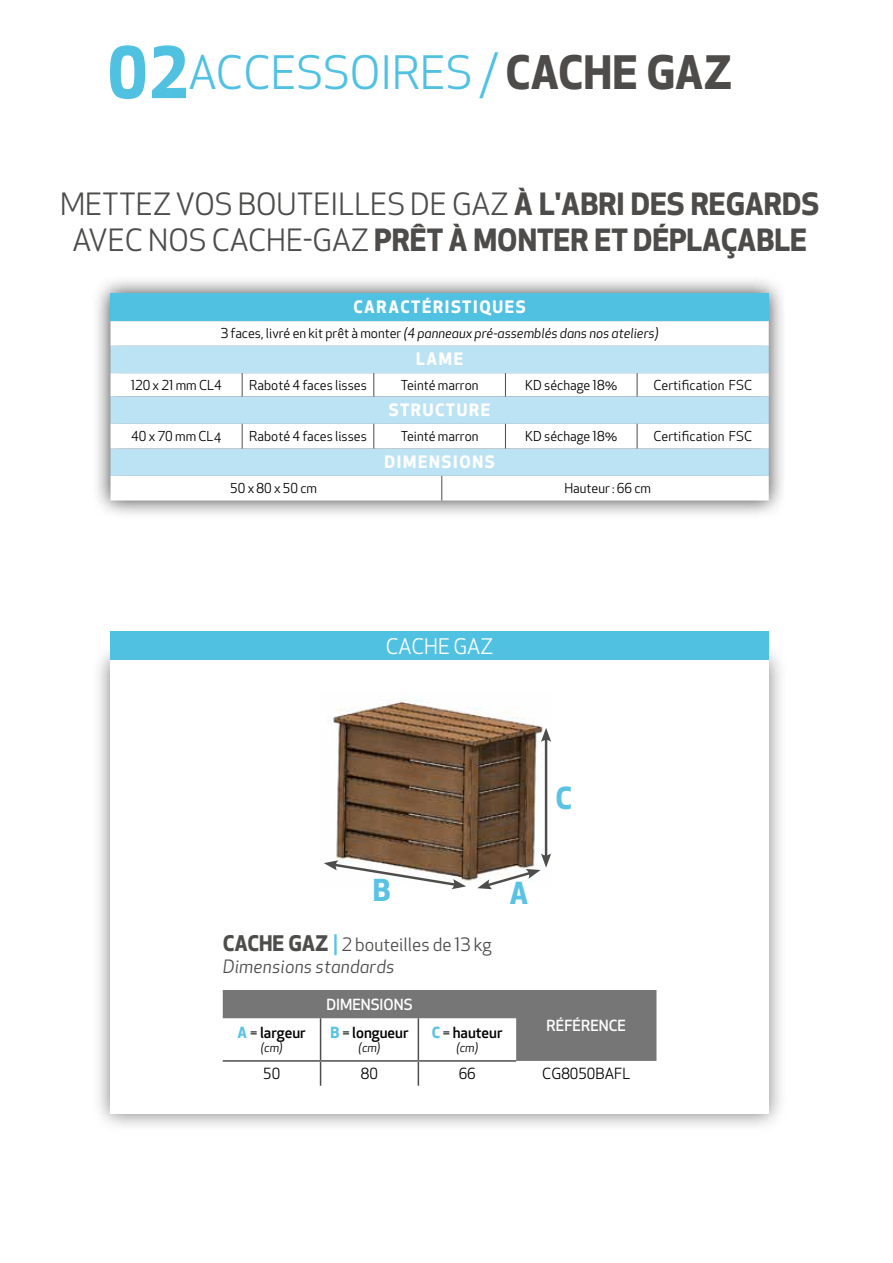
<style>
.page{position:relative;width:893px;height:1263px;background:#fff}
.page>*{position:absolute;margin:0;border:0;box-sizing:border-box;transform-origin:0 0}
.t1{font:45px "Apex New";color:#51c1e1}
.t2{font:30px/36px "Apex New";color:#4d4c4b;text-align:center}
.t3{font:700 29.55px "Apex New";color:#5ac3e5}
.t4{font:21px "Apex New";letter-spacing:-.005em;color:#fff}
.t5{font:italic 18px/21.6px "Apex New";letter-spacing:.01em;color:#4d4d4c}
.t6{font:700 16.65px "Apex New";letter-spacing:.1em;color:#fff}
.t7{font:500 15px "Apex New";color:#000}
.t8{font:500 15px "Apex New";color:#fff}
.t9{font:15px "Apex New";color:#000}
.t10{font:13.35px "Apex New";color:#000}
.t11{font:italic 13.35px "Apex New";color:#000}
.t12{font:italic 12px "Apex New";color:#000}
.s1{font-weight:700;font-size:69px}
.s2{font-weight:700;color:#4d4c4b}
.s3{font-weight:700}
.s4{font-style:normal}
.s5{font-weight:700;font-style:normal;font-size:21px}
.s6{font-weight:500;font-style:normal;font-size:21px;color:#5ac3e5}
.s7{font-weight:700;color:#5ac3e5}
.s8{font-weight:400}
</style>
<div class="page">
<div style="left:92px;top:642px;width:695px;height:491px;background:#000;opacity:.51"></div>
<div style="left:111px;top:660px;width:658px;height:454px;background:#fff"></div>
<img style="left:333px;top:699px;width:215px;height:182px">
<hr style="left:545px;top:737px;width:2px;height:121px;background:#4d4d4c">
<svg style="left:541px;top:728px;width:10px;height:14px"></svg>
<svg style="left:324px;top:860px;width:142px;height:29px"></svg>
<svg style="left:477px;top:853px;width:74px;height:36px"></svg>
<div style="left:91px;top:275px;width:697px;height:244px;background:#000;opacity:.75"></div>
<div style="left:111px;top:294px;width:658px;height:27px;background:#51c1e1"></div>
<svg style="left:111px;top:321px;width:658px;height:25px"></svg>
<svg style="left:111px;top:346px;width:658px;height:78px;fill:#bce3f4"></svg>
<svg style="left:111px;top:424px;width:658px;height:76px"></svg>
<svg style="left:242px;top:373px;width:1px;height:23px"></svg>
<svg style="left:373px;top:373px;width:1px;height:23px"></svg>
<svg style="left:505px;top:373px;width:1px;height:23px"></svg>
<svg style="left:637px;top:373px;width:1px;height:23px"></svg>
<svg style="left:242px;top:424px;width:1px;height:24px"></svg>
<svg style="left:373px;top:424px;width:1px;height:24px"></svg>
<svg style="left:505px;top:424px;width:1px;height:24px"></svg>
<svg style="left:637px;top:424px;width:1px;height:24px"></svg>
<svg style="left:441px;top:476px;width:1px;height:24px"></svg>
<svg style="left:223px;top:990px;width:433px;height:96px"></svg>
<hr style="left:223px;top:1060px;width:98px;height:2px;background:#4d4d4c">
<hr style="left:321px;top:1060px;width:97px;height:2px;background:#4d4d4c">
<hr style="left:418px;top:1060px;width:98px;height:2px;background:#4d4d4c">
<div style="left:111px;top:631px;width:658px;height:29px;background:#51c1e1"></div>
<h1 class="t1" style="left:107px;top:44px;width:627px"><span class="s1">02</span>ACCESSOIRES / <span class="s2">CACHE GAZ</span></h1>
<h2 class="t2" style="left:60px;top:186px;width:761px">METTEZ VOS BOUTEILLES DE GAZ <span class="s3">À L'ABRI DES REGARDS<br></span>AVEC NOS CACHE-GAZ <span class="s3">PRÊT À MONTER ET DÉPLAÇABLE</span></h2>
<p class="t6" style="left:353px;top:295px;width:174px">CARACTÉRISTIQUES</p>
<p class="t11" style="left:221px;top:325px;width:439px"><span class="s4">3 faces, livré en kit prêt à monter</span> (4 panneaux pré-assemblés dans nos ateliers)</p>
<p class="t6" style="left:416px;top:347px;width:49px">LAME</p>
<p class="t10" style="left:131px;top:377px;width:93px">120 x 21 mm CL4</p>
<p class="t10" style="left:249px;top:377px;width:119px">Raboté 4 faces lisses</p>
<p class="t10" style="left:401px;top:377px;width:79px">Teinté marron</p>
<p class="t10" style="left:525px;top:377px;width:93px">KD séchage 18%</p>
<p class="t10" style="left:653px;top:377px;width:100px">Certification FSC</p>
<p class="t6" style="left:389px;top:398px;width:103px">STRUCTURE</p>
<p class="t10" style="left:131px;top:428px;width:92px">40 x 70 mm CL4</p>
<p class="t10" style="left:249px;top:428px;width:119px">Raboté 4 faces lisses</p>
<p class="t10" style="left:401px;top:428px;width:79px">Teinté marron</p>
<p class="t10" style="left:525px;top:428px;width:93px">KD séchage 18%</p>
<p class="t10" style="left:653px;top:428px;width:100px">Certification FSC</p>
<p class="t6" style="left:384px;top:450px;width:112px">DIMENSIONS</p>
<p class="t10" style="left:230px;top:479px;width:88px">50 x 80 x 50 cm</p>
<p class="t10" style="left:564px;top:479px;width:88px">Hauteur : 66 cm</p>
<h3 class="t4" style="left:386px;top:633px;width:109px">CACHE GAZ</h3>
<h3 class="t3" style="left:555px;top:776px;width:18px">C</h3>
<h3 class="t3" style="left:373px;top:869px;width:19px">B</h3>
<h3 class="t3" style="left:509px;top:872px;width:20px">A</h3>
<h3 class="t5" style="left:223px;top:934px;width:270px"><span class="s5">CACHE GAZ</span> <span class="s6">|</span> <span class="s4">2 bouteilles de 13 kg<br></span>Dimensions standards</h3>
<p class="t7" style="left:238px;top:1022px;width:70px"><span class="s7">A</span> <span class="s8">=</span> largeur</p>
<p class="t12" style="left:261px;top:1040px;width:23px">(cm)</p>
<p class="t8" style="left:326px;top:994px;width:88px">DIMENSIONS</p>
<p class="t7" style="left:330px;top:1022px;width:80px"><span class="s7">B</span> <span class="s8">=</span> longueur</p>
<p class="t12" style="left:359px;top:1040px;width:23px">(cm)</p>
<p class="t7" style="left:432px;top:1022px;width:72px"><span class="s7">C</span> <span class="s8">=</span> hauteur</p>
<p class="t12" style="left:456px;top:1040px;width:23px">(cm)</p>
<p class="t8" style="left:547px;top:1015px;width:81px">RÉFÉRENCE</p>
<p class="t9" style="left:263px;top:1064px;width:19px">50</p>
<p class="t9" style="left:361px;top:1064px;width:19px">80</p>
<p class="t9" style="left:459px;top:1064px;width:19px">66</p>
<p class="t9" style="left:542px;top:1064px;width:90px">CG8050BAFL</p>
</div>
